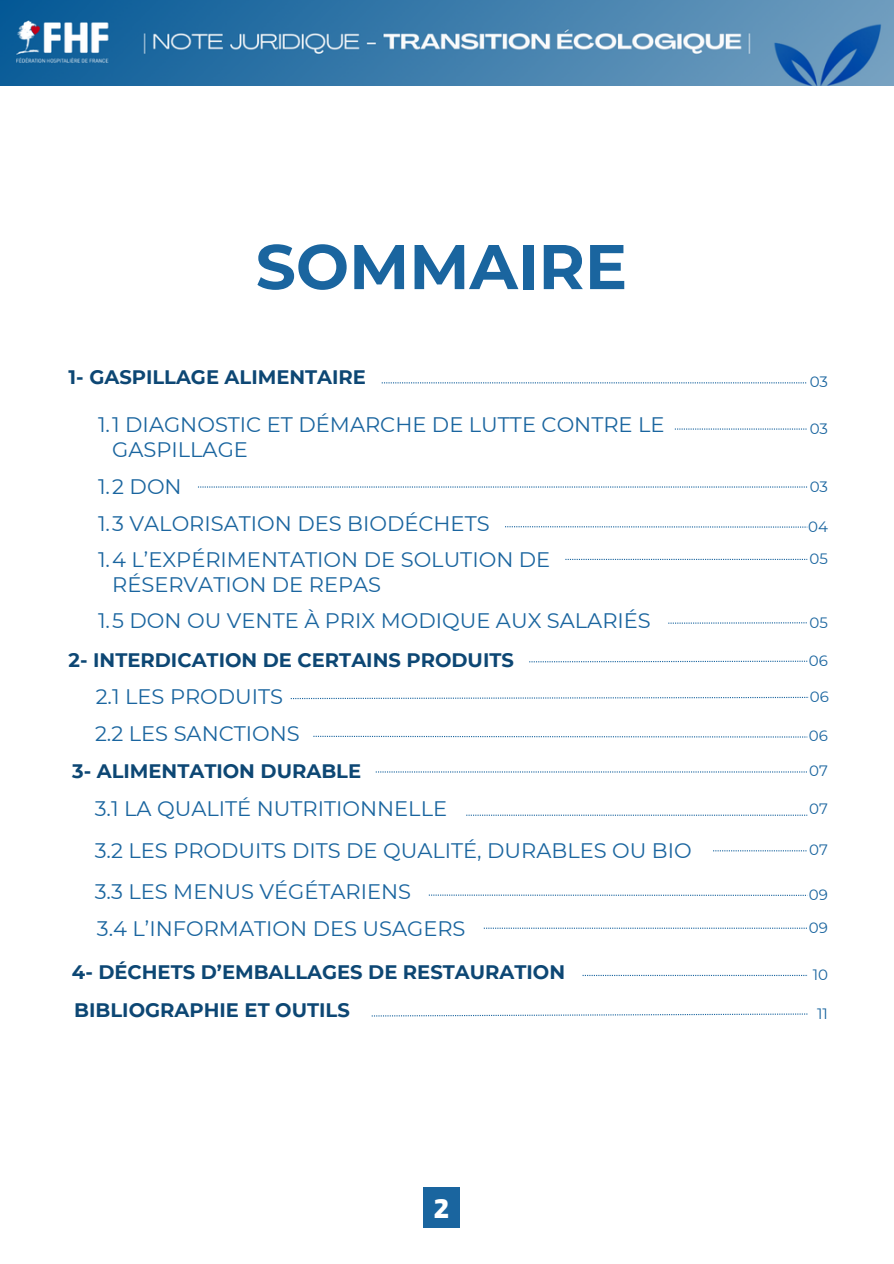
<style>
.page{position:relative;width:894px;height:1264px;background:#fff}
.page>*{position:absolute;margin:0;border:0;box-sizing:border-box;transform-origin:0 0}
.t1{font:700 63px "Montserrat";color:#1a659f}
.t2{font:700 27.6px "Thicker";color:#fff}
.t3{font:21px/24.8px "Montserrat";color:#1a659f}
.t4{font:700 19.5px "Montserrat";color:#0d4774}
.t5{font:15px "Montserrat";color:#1a659f}
</style>
<div class="page">
<div style="left:423px;top:1187px;width:37px;height:40px;background:#1a659f"></div>
<img style="left:0;top:0;width:893px;height:86px">
<svg style="left:371px;top:1013px;width:436px;height:3px"></svg>
<svg style="left:381px;top:382px;width:425px;height:1px"></svg>
<svg style="left:198px;top:486px;width:607px;height:1px"></svg>
<svg style="left:505px;top:526px;width:302px;height:1px"></svg>
<svg style="left:466px;top:814px;width:341px;height:1px"></svg>
<svg style="left:565px;top:559px;width:242px;height:1px"></svg>
<svg style="left:674px;top:428px;width:132px;height:1px"></svg>
<svg style="left:375px;top:771px;width:432px;height:1px"></svg>
<svg style="left:582px;top:974px;width:225px;height:2px"></svg>
<svg style="left:713px;top:850px;width:93px;height:1px"></svg>
<svg style="left:428px;top:894px;width:378px;height:1px"></svg>
<svg style="left:483px;top:927px;width:323px;height:1px"></svg>
<svg style="left:668px;top:622px;width:138px;height:1px"></svg>
<svg style="left:529px;top:660px;width:278px;height:2px"></svg>
<svg style="left:291px;top:697px;width:517px;height:2px"></svg>
<svg style="left:313px;top:735px;width:494px;height:2px"></svg>
<p class="t1" style="left:255px;top:228px;width:373px">SOMMAIRE</p>
<p class="t4" style="left:69px;top:365px;width:299px">1- GASPILLAGE ALIMENTAIRE</p>
<p class="t5" style="left:809px;top:373px;width:20px">03</p>
<p class="t5" style="left:809px;top:419px;width:20px">03</p>
<p class="t3" style="left:112px;top:412px;width:553px;text-indent:-14px">1.1 DIAGNOSTIC ET DÉMARCHE DE LUTTE CONTRE LE<br>GASPILLAGE</p>
<p class="t3" style="left:98px;top:474px;width:85px">1.2 DON</p>
<p class="t3" style="left:98px;top:510px;width:393px">1.3 VALORISATION DES BIODÉCHETS</p>
<p class="t5" style="left:809px;top:477px;width:20px">03</p>
<p class="t5" style="left:808px;top:517px;width:21px">04</p>
<p class="t5" style="left:809px;top:549px;width:20px">05</p>
<p class="t3" style="left:112px;top:547px;width:439px;text-indent:-14px">1.4 L’EXPÉRIMENTATION DE SOLUTION DE<br>RÉSERVATION DE REPAS</p>
<p class="t3" style="left:98px;top:607px;width:554px">1.5 DON OU VENTE À PRIX MODIQUE AUX SALARIÉS</p>
<h3 class="t5" style="left:809px;top:613px;width:20px">05</h3>
<p class="t5" style="left:808px;top:651px;width:21px">06</p>
<h2 class="t3" style="left:96px;top:684px;width:189px">2.1 LES PRODUITS</h2>
<p class="t5" style="left:809px;top:687px;width:21px">06</p>
<p class="t3" style="left:95px;top:721px;width:206px">2.2 LES SANCTIONS</p>
<p class="t5" style="left:808px;top:726px;width:21px">06</p>
<p class="t4" style="left:69px;top:648px;width:446px">2- INTERDICATION DE CERTAINS PRODUITS</p>
<p class="t4" style="left:72px;top:759px;width:290px">3- ALIMENTATION DURABLE</p>
<p class="t5" style="left:809px;top:762px;width:20px">07</p>
<p class="t3" style="left:95px;top:796px;width:354px">3.1 LA QUALITÉ NUTRITIONNELLE</p>
<p class="t5" style="left:809px;top:799px;width:20px">07</p>
<p class="t3" style="left:95px;top:837px;width:598px">3.2 LES PRODUITS DITS DE QUALITÉ, DURABLES OU BIO</p>
<p class="t5" style="left:809px;top:840px;width:20px">07</p>
<h2 class="t3" style="left:95px;top:878px;width:318px">3.3 LES MENUS VÉGÉTARIENS</h2>
<p class="t5" style="left:808px;top:885px;width:21px">09</p>
<h3 class="t3" style="left:97px;top:915px;width:370px">3.4 L’INFORMATION DES USAGERS</h3>
<p class="t5" style="left:808px;top:918px;width:21px">09</p>
<p class="t4" style="left:72px;top:960px;width:494px">4- DÉCHETS D’EMBALLAGES DE RESTAURATION</p>
<h2 class="t4" style="left:74px;top:998px;width:277px">BIBLIOGRAPHIE ET OUTILS</h2>
<h1 class="t2" style="left:434px;top:1193px;width:16px">2</h1>
<h3 class="t5" style="left:812px;top:965px;width:17px">10</h3>
<p class="t5" style="left:817px;top:1004px;width:12px">11</p>
</div>
